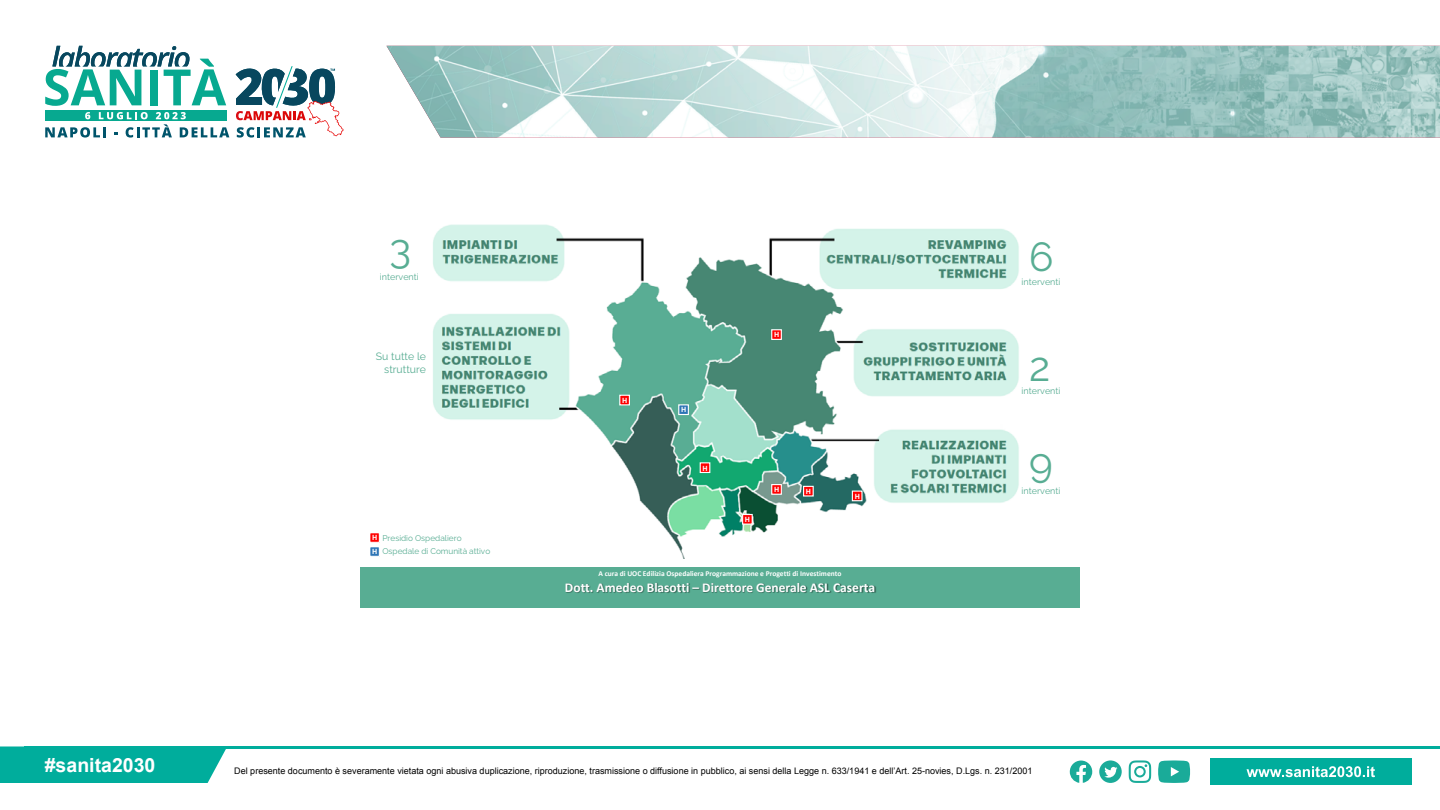
<style>
.page{position:relative;width:1440px;height:810px;background:#fff}
.page>*{position:absolute;margin:0;border:0;box-sizing:border-box;transform-origin:0 0}
.t1{font:40.5px "Raleway";color:#58ad93}
.t2{font:700 19.5px "Arial";color:#fff}
.t3{font:700 13.5px "Calibri";letter-spacing:-.005em;color:#fff}
.t4{font:10.5px/12.8px "Raleway";letter-spacing:.005em;color:#58ad93;text-align:right}
.t5{font:9px "Arial";color:#000}
.t6{font:9px "Raleway";color:#58ad93}
.t7{font:8.25px/13.1px "Raleway";color:#58ad93}
.t8{font:700 8.25px "Calibri";color:#fff}
.t9{font:700 7.5px "Calibri";color:#fff}
.s1{font-family:"Calibri";font-weight:700;color:#fff}
</style>
<div class="page">
<img style="left:386px;top:46px;width:1054px;height:92px">
<div style="left:0;top:746px;width:226px;height:37px;background:#00ad9c"></div>
<div style="left:1210px;top:759px;width:201px;height:26px;background:#00ad9c"></div>
<hr style="left:24px;top:746px;width:1416px;height:3px;background:#00ad9c">
<svg style="left:1247px;top:766px;width:128px;height:11px"></svg>
<svg style="left:1129px;top:760px;width:22px;height:23px"></svg>
<svg style="left:1158px;top:760px;width:32px;height:23px"></svg>
<svg style="left:1070px;top:761px;width:22px;height:22px"></svg>
<svg style="left:1099px;top:760px;width:23px;height:23px"></svg>
<div style="left:45px;top:110px;width:181px;height:11px;background:#07a990"></div>
<svg style="left:45px;top:46px;width:181px;height:60px"></svg>
<svg style="left:236px;top:66px;width:107px;height:72px"></svg>
<svg style="left:45px;top:112px;width:184px;height:26px"></svg>
<div style="left:360px;top:567px;width:720px;height:41px;background:#58ad93"></div>
<img style="left:566px;top:583px;width:118px;height:10px">
<img style="left:684px;top:583px;width:6px;height:10px">
<img style="left:694px;top:583px;width:182px;height:10px">
<img style="left:433px;top:224px;width:586px;height:334px">
<div style="left:772px;top:330px;width:9px;height:9px;background:#f00"></div>
<div style="left:771px;top:329px;width:11px;height:11px;border:1px solid #fff"></div>
<div style="left:620px;top:395px;width:9px;height:10px;background:#f00"></div>
<div style="left:619px;top:395px;width:11px;height:10px;border:1px solid #fff"></div>
<div style="left:700px;top:463px;width:10px;height:9px;background:#f00"></div>
<div style="left:700px;top:462px;width:10px;height:11px;border:1px solid #fff"></div>
<div style="left:743px;top:514px;width:9px;height:10px;background:#f00"></div>
<div style="left:742px;top:514px;width:11px;height:11px;border:1px solid #fff"></div>
<div style="left:772px;top:485px;width:9px;height:9px;background:#f00"></div>
<div style="left:771px;top:484px;width:11px;height:11px;border:1px solid #fff"></div>
<div style="left:804px;top:486px;width:9px;height:10px;background:#f00"></div>
<div style="left:803px;top:486px;width:11px;height:11px;border:1px solid #fff"></div>
<div style="left:852px;top:491px;width:10px;height:10px;background:#f00"></div>
<div style="left:852px;top:491px;width:11px;height:10px;border:1px solid #fff"></div>
<div style="left:679px;top:405px;width:9px;height:10px;background:#2e75b6"></div>
<div style="left:678px;top:404px;width:11px;height:11px;border:1px solid #fff"></div>
<div style="left:370px;top:533px;width:9px;height:9px;background:#f00"></div>
<div style="left:369px;top:532px;width:11px;height:11px;border:1px solid #fff"></div>
<div style="left:370px;top:547px;width:9px;height:9px;background:#2e75b6"></div>
<div style="left:369px;top:546px;width:11px;height:11px;border:1px solid #fff"></div>
<h2 class="t2" style="left:45px;top:752px;width:112px">#sanita2030</h2>
<h1 class="t1" style="left:389px;top:217px;width:23px">3</h1>
<p class="t6" style="left:380px;top:270px;width:40px">interventi</p>
<h1 class="t1" style="left:1029px;top:225px;width:26px">6</h1>
<p class="t6" style="left:1022px;top:274px;width:40px">interventi</p>
<p class="t8" style="left:774px;top:329px;width:7px">H</p>
<p class="t4" style="left:376px;top:349px;width:52px">Su tutte le strutture</p>
<h1 class="t1" style="left:1029px;top:335px;width:23px">2</h1>
<p class="t6" style="left:1022px;top:384px;width:40px">interventi</p>
<p class="t8" style="left:622px;top:394px;width:7px">H</p>
<p class="t8" style="left:681px;top:404px;width:7px">H</p>
<p class="t8" style="left:703px;top:462px;width:7px">H</p>
<h1 class="t1" style="left:1029px;top:431px;width:25px">9</h1>
<p class="t8" style="left:774px;top:484px;width:7px">H</p>
<p class="t8" style="left:806px;top:485px;width:7px">H</p>
<p class="t8" style="left:855px;top:490px;width:7px">H</p>
<p class="t6" style="left:1022px;top:483px;width:40px">interventi</p>
<p class="t8" style="left:745px;top:513px;width:7px">H</p>
<p class="t7" style="left:372px;top:531px;width:120px"><span class="s1">H</span> Presidio Ospedaliero<br><span class="s1">H</span> Ospedale di Comunità attivo</p>
<p class="t9" style="left:599px;top:568px;width:244px">A cura di UOC Edilizia Ospedaliera Programmazione e Progetti di Investimento</p>
<h3 class="t3" style="left:565px;top:578px;width:312px">Dott. Amedeo Blasotti – Direttore Generale ASL Caserta</h3>
<p class="t5" style="left:234px;top:765px;width:800px">Del presente documento è severamente vietata ogni abusiva duplicazione, riproduzione, trasmissione o diffusione in pubblico, ai sensi della Legge n. 633/1941 e dell’Art. 25-novies, D.Lgs. n. 231/2001</p>
</div>
